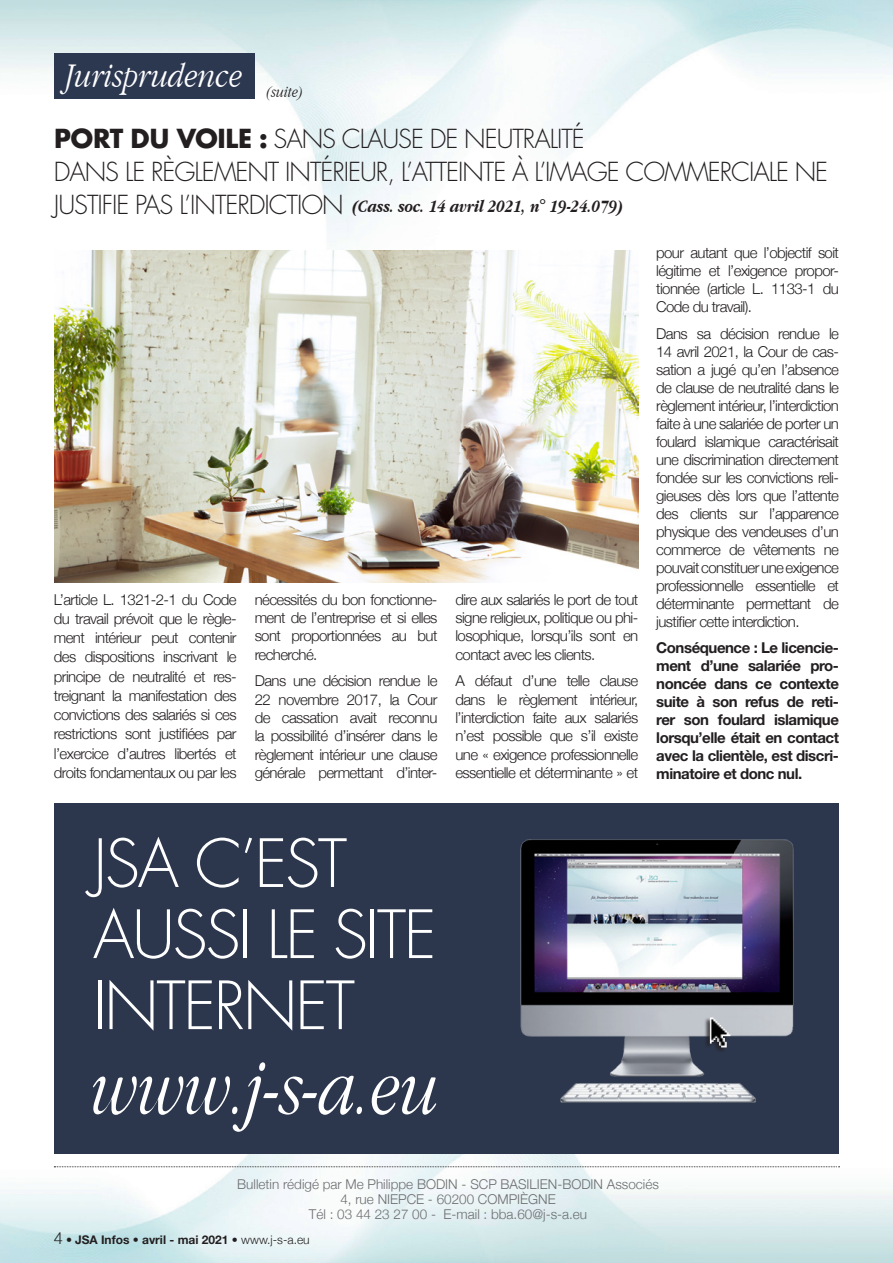
<style>
.page{position:relative;width:893px;height:1263px;background:#fff}
.page>*{position:absolute;margin:0;border:0;box-sizing:border-box;transform-origin:0 0}
.t1{font:300 64.65px/71.1px "Futura";letter-spacing:-.035em;color:#fff}
.t2{font:italic 300 condensed 36px "Garamond";color:#fff}
.t3{font:300 25.5px/33px "Futura";letter-spacing:-.04em;color:#231f20}
.t4{font:italic 700 condensed 18px "Garamond";color:#231f20}
.t5{font:italic 300 condensed 16.5px "Garamond";color:#231f20}
.t6{font:300 15px/18px "Helvetica Neue";letter-spacing:-.04em;color:#231f20;text-align:justify}
.t7{font:700 15px/18px "Helvetica Neue";letter-spacing:-.03em;color:#231f20;text-align:justify}
.t8{font:300 13.5px/15px "Helvetica Neue";color:#6c6d70;text-align:center}
.t9{font:700 12px "Helvetica Neue";color:#231f20}
.s1{font-weight:700}
.s2{font-weight:300;font-size:16.5px}
.s3{font-weight:300}
</style>
<div class="page">
<img style="left:0;top:822px;width:893px;height:441px">
<img style="left:0;top:0;width:893px;height:440px">
<svg style="left:54px;top:1166px;width:786px;height:1px"></svg>
<div style="left:54px;top:54px;width:201px;height:45px;background:#2c3750"></div>
<img style="left:55px;top:251px;width:583px;height:332px">
<div style="left:54px;top:803px;width:784px;height:350px;background:#2c374d"></div>
<svg style="left:93px;top:1062px;width:343px;height:70px"></svg>
<img style="left:520px;top:839px;width:274px;height:264px">
<div style="left:704px;top:1017px;width:27px;height:37px;background:#231f20;opacity:.75"></div>
<img style="left:710px;top:1017px;width:20px;height:30px">
<p class="t2" style="left:65px;top:55px;width:179px">Jurisprudence</p>
<p class="t5" style="left:266px;top:82px;width:38px">(suite)</p>
<p class="t3" style="left:54px;top:123px;width:532px"><span class="s1">PORT DU VOILE :</span> SANS CLAUSE DE NEUTRALITÉ</p>
<p class="t3" style="left:54px;top:156px;width:776px">DANS LE RÈGLEMENT INTÉRIEUR, L’ATTEINTE À L’IMAGE COMMERCIALE NE<br>JUSTIFIE PAS L’INTERDICTION</p>
<p class="t4" style="left:352px;top:196px;width:273px">(Cass. soc. 14 avril 2021, n° 19-24.079)</p>
<p class="t6" style="left:54px;top:589px;width:184px;line-height:19.2px">L’article L. 1321-2-1 du Code du travail prévoit que le règle&shy;ment intérieur peut contenir des dispositions inscrivant le principe de neutralité et res&shy;treignant la manifestation des convictions des salariés si ces restrictions sont justifiées par l’exercice d’autres libertés et droits fondamentaux ou par les</p>
<p class="t6" style="left:255px;top:590px;width:184px">nécessités du bon fonctionne&shy;ment de l’entreprise et si elles sont proportionnées au but recherché.</p>
<p class="t6" style="left:255px;top:671px;width:184px">Dans une décision rendue le 22 novembre 2017, la Cour de cassation avait reconnu la possibilité d’insérer dans le règlement intérieur une clause générale permettant d’inter-</p>
<p class="t6" style="left:455px;top:590px;width:184px">dire aux salariés le port de tout signe religieux, politique ou phi&shy;losophique, lorsqu’ils sont en contact avec les clients.</p>
<p class="t6" style="left:455px;top:671px;width:184px">A défaut d’une telle clause dans le règlement intérieur, l’interdiction faite aux salariés n’est possible que s’il existe une « exigence professionnelle essentielle et déterminante » et</p>
<p class="t6" style="left:656px;top:244px;width:184px">pour autant que l’objectif soit légitime et l’exigence propor&shy;tionnée (article L. 1133-1 du Code du travail).</p>
<p class="t6" style="left:656px;top:324px;width:184px">Dans sa décision rendue le 14 avril 2021, la Cour de cas&shy;sation a jugé qu’en l’absence de clause de neutralité dans le règlement intérieur, l’interdiction faite à une salariée de porter un foulard islamique caractérisait une discrimination directement fondée sur les convictions reli&shy;gieuses dès lors que l’attente des clients sur l’apparence physique des vendeuses d’un commerce de vêtements ne pouvait constituer une exigence professionnelle essentielle et déterminante permettant de justifier cette interdiction.</p>
<p class="t7" style="left:656px;top:639px;width:184px">Conséquence : Le licencie&shy;ment d’une salariée pro&shy;noncée dans ce contexte suite à son refus de reti&shy;rer son foulard islamique lorsqu’elle était en contact avec la clientèle, est discri&shy;minatoire et donc nul.</p>
<p class="t1" style="left:93px;top:829px;width:256px">JSA C’EST</p>
<p class="t1" style="left:93px;top:900px;width:345px">AUSSI LE SITE<br>INTERNET</p>
<p class="t8" style="left:237px;top:1176px;width:423px">Bulletin rédigé par Me Philippe BODIN - SCP BASILIEN-BODIN Associés</p>
<p class="t8" style="left:309px;top:1191px;width:280px">4, rue NIEPCE - 60200 COMPIÈGNE<br>Tél : 03 44 23 27 00 - E-mail : bba.60@j-s-a.eu</p>
<p class="t9" style="left:54px;top:1232px;width:257px"><span class="s2">4</span> <span class="s3">•</span> JSA Infos • avril - mai 2021 <span class="s3">• www.j-s-a.eu</span></p>
</div>
